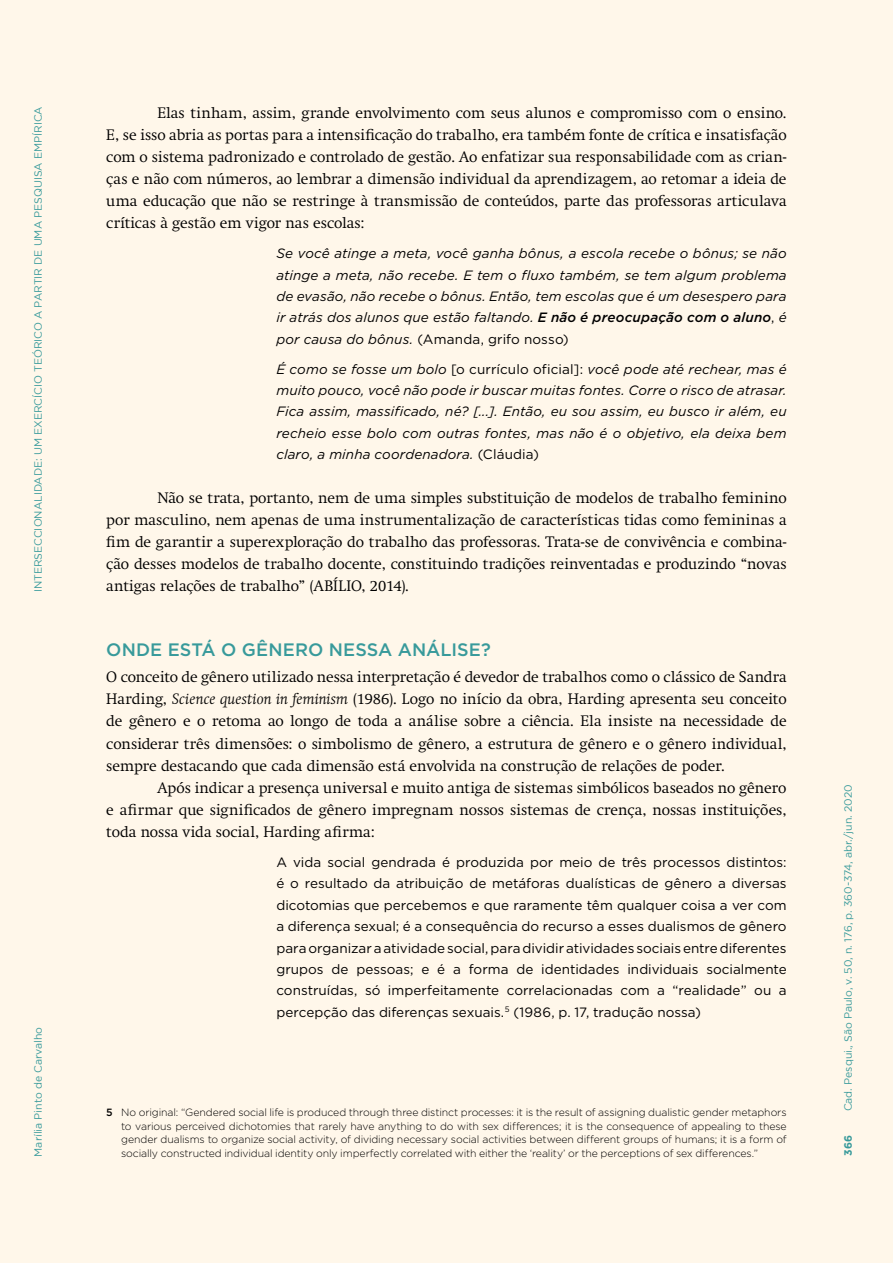
<style>
.page{position:relative;width:893px;height:1263px;background:#fff7ea}
.page>*{position:absolute;margin:0;border:0;box-sizing:border-box;transform-origin:0 0}
.t1{font:500 18px "Gotham HTF";letter-spacing:.005em;color:#389fa9}
.t2{font:300 15px/22.2px "Swift";letter-spacing:.005em;color:#000;text-align:justify}
.t3{font:italic 13.5px/21.5px "Gotham HTF";letter-spacing:.01em;color:#000;text-align:justify}
.t4{font:13.5px/21.5px "Gotham HTF";letter-spacing:.005em;color:#000;text-align:justify}
.t5{font:300 10.5px/13.5px "Gotham HTF";letter-spacing:-.015em;color:#000;text-align:justify}
.t6{font:10.5px "Gotham";color:#389fa9}
.t7{font:700 10.5px "Gotham";color:#389fa9}
.s1{font-weight:500}
.s2{font-style:normal}
.s3{font-style:italic}
</style>
<div class="page">
<p class="t6" style="left:32px;top:592px;width:487px;rotate:-90deg">INTERSECCIONALIDADE: UM EXERCÍCIO TEÓRICO A PARTIR DE UMA PESQUISA EMPÍRICA</p>
<p class="t6" style="left:32px;top:1157px;width:131px;rotate:-90deg">Marília Pinto de Carvalho</p>
<p class="t2" style="left:106px;top:102px;width:682px;text-indent:51px">Elas tinham, assim, grande envolvimento com seus alunos e compromisso com o ensino.<br>E, se isso abria as portas para a intensificação do trabalho, era também fonte de crítica e insatisfação com o sistema padronizado e controlado de gestão. Ao enfatizar sua responsabilidade com as crian&shy;ças e não com números, ao lembrar a dimensão individual da aprendizagem, ao retomar a ideia de uma educação que não se restringe à transmissão de conteúdos, parte das professoras articulava críticas à gestão em vigor nas escolas:</p>
<p class="t3" style="left:276px;top:243px;width:512px">Se você atinge a meta, você ganha bônus, a escola recebe o bônus; se não atinge a meta, não recebe. E tem o fluxo também, se tem algum problema de evasão, não recebe o bônus. Então, tem escolas que é um desespero para ir atrás dos alunos que estão faltando. <span class="s1">E não é preocupação com o aluno</span><span class="s2">,</span> é por causa do bônus. <span class="s2">(Amanda, grifo nosso)</span></p>
<p class="t3" style="left:276px;top:358px;width:512px">É como se fosse um bolo <span class="s2">[o currículo oficial]:</span> você pode até rechear, mas é muito pouco, você não pode ir buscar muitas fontes. Corre o risco de atrasar.<br>Fica assim, massificado, né? [...]. Então, eu sou assim, eu busco ir além, eu recheio esse bolo com outras fontes, mas não é o objetivo, ela deixa bem claro, a minha coordenadora. <span class="s2">(Cláudia)</span></p>
<p class="t2" style="left:106px;top:486px;width:682px;text-indent:51px">Não se trata, portanto, nem de uma simples substituição de modelos de trabalho feminino por masculino, nem apenas de uma instrumentalização de características tidas como femininas a fim de garantir a superexploração do trabalho das professoras. Trata-se de convivência e combina&shy;ção desses modelos de trabalho docente, constituindo tradições reinventadas e produzindo “novas antigas relações de trabalho” (ABÍLIO, 2014).</p>
<p class="t1" style="left:106px;top:639px;width:386px">ONDE ESTÁ O GÊNERO NESSA ANÁLISE?</p>
<p class="t2" style="left:106px;top:666px;width:682px">O conceito de gênero utilizado nessa interpretação é devedor de trabalhos como o clássico de Sandra Harding, <span class="s3">Science question in feminism</span> (1986). Logo no início da obra, Harding apresenta seu conceito de gênero e o retoma ao longo de toda a análise sobre a ciência. Ela insiste na necessidade de considerar três dimensões: o simbolismo de gênero, a estrutura de gênero e o gênero individual, sempre destacando que cada dimensão está envolvida na construção de relações de poder.</p>
<p class="t2" style="left:106px;top:777px;width:682px;text-indent:51px">Após indicar a presença universal e muito antiga de sistemas simbólicos baseados no gênero e afirmar que significados de gênero impregnam nossos sistemas de crença, nossas instituições, toda nossa vida social, Harding afirma:</p>
<p class="t4" style="left:276px;top:851px;width:512px">A vida social gendrada é produzida por meio de três processos distintos: é o resultado da atribuição de metáforas dualísticas de gênero a diversas dicotomias que percebemos e que raramente têm qualquer coisa a ver com a diferença sexual; é a consequência do recurso a esses dualismos de gênero para organizar a atividade social, para dividir atividades sociais entre diferentes grupos de pessoas; e é a forma de identidades individuais socialmente construídas, só imperfeitamente correlacionadas com a “realidade” ou a percepção das diferenças sexuais.<sup>5</sup> (1986, p. 17, tradução nossa)</p>
<p class="t5" style="left:121px;top:1105px;width:667px;text-indent:-15px"><span class="s1">5</span> No original: “Gendered social life is produced through three distinct processes: it is the result of assigning dualistic gender metaphors to various perceived dichotomies that rarely have anything to do with sex differences; it is the consequence of appealing to these gender dualisms to organize social activity, of dividing necessary social activities between different groups of humans; it is a form of socially constructed individual identity only imperfectly correlated with either the ‘reality’ or the perceptions of sex differences.”</p>
<p class="t6" style="left:842px;top:1111px;width:328px;rotate:-90deg">Cad. Pesqui., São Paulo, v. 50, n. 176, p. 360-374, abr./jun. 2020</p>
<p class="t7" style="left:842px;top:1155px;width:22px;rotate:-90deg">366</p>
</div>
